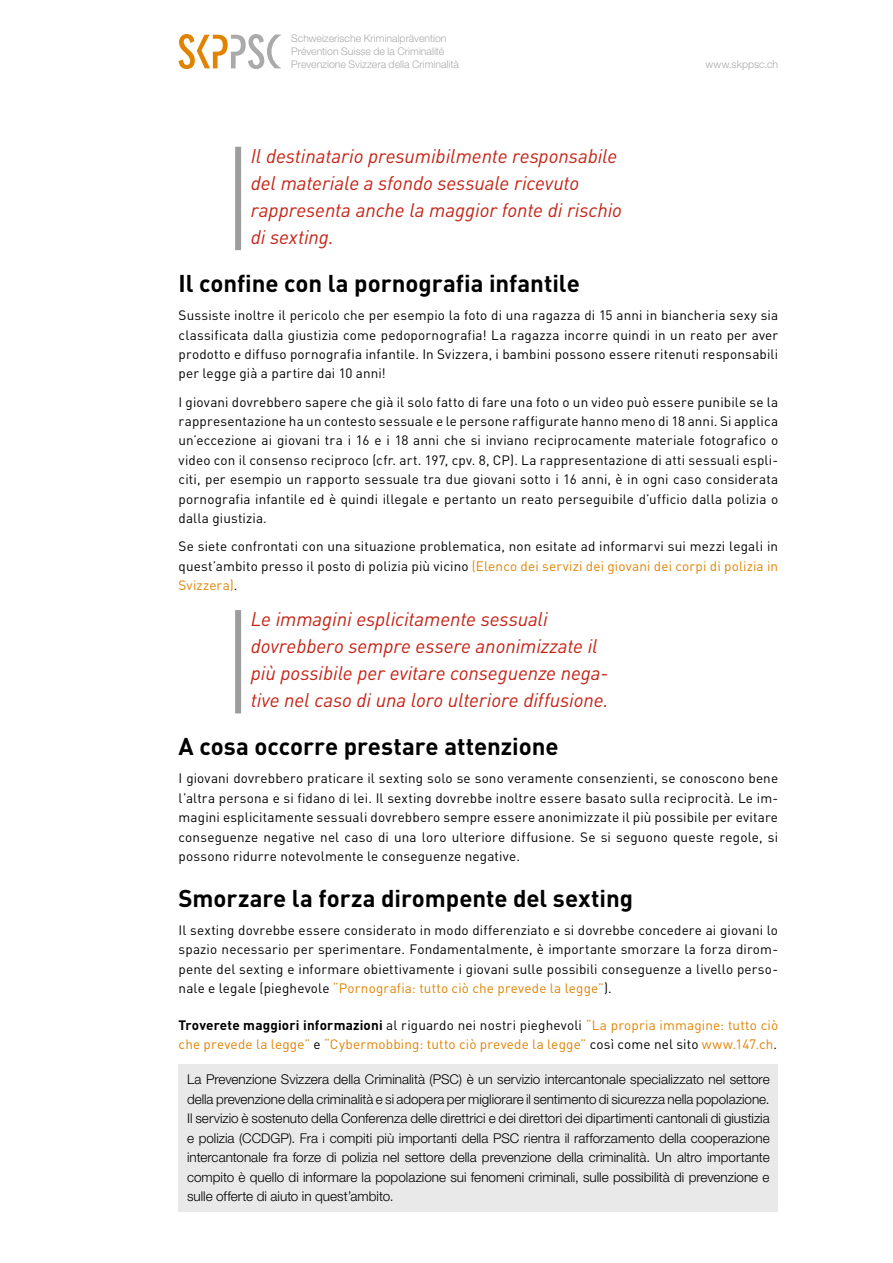
<style>
.page{position:relative;width:893px;height:1263px;background:#fff}
.page>*{position:absolute;margin:0;border:0;box-sizing:border-box;transform-origin:0 0}
.t1{font:700 24px "DIN Weber";letter-spacing:-.005em;color:#000}
.t2{font:italic 19.5px/27px "DIN Weber";letter-spacing:-.005em;color:#c42417}
.t3{font:13.5px/19.5px "DIN Weber";letter-spacing:.01em;color:#000;text-align:justify}
.t4{font:300 13.5px/19.5px "Helvetica Neue";color:#000;text-align:justify}
.t5{font:13.5px/19.5px "DIN Weber";letter-spacing:.015em;color:#df8300}
.t6{font:300 10.5px/12.6px "Helvetica Neue";color:#aaa}
.s1{color:#df8300}
.s2{font-weight:700;color:#000}
.s3{color:#000}
</style>
<div class="page">
<svg style="left:179px;top:34px;width:103px;height:35px"></svg>
<div style="left:179px;top:1064px;width:599px;height:148px;background:#e9e9e9"></div>
<div style="left:235px;top:147px;width:6px;height:103px;background:#9d9d9c"></div>
<div style="left:235px;top:610px;width:6px;height:103px;background:#9d9d9c"></div>
<p class="t6" style="left:291px;top:32px;width:169px">Schweizerische Kriminalprävention<br>Prévention Suisse de la Criminalité<br>Prevenzione Svizzera della Criminalità</p>
<p class="t6" style="left:706px;top:57px;width:74px">www.skppsc.ch</p>
<h2 class="t2" style="left:251px;top:142px;width:373px">Il destinatario presumibilmente responsabile del materiale a sfondo sessuale ricevuto rappresenta anche la maggior fonte di rischio di sexting.</h2>
<h1 class="t1" style="left:179px;top:268px;width:403px">Il confine con la pornografia infantile</h1>
<p class="t3" style="left:179px;top:305px;width:601px">Sussiste inoltre il pericolo che per esempio la foto di una ragazza di 15 anni in biancheria sexy sia classificata dalla giustizia come pedopornografia! La ragazza incorre quindi in un reato per aver prodotto e diffuso pornografia infantile. In Svizzera, i bambini possono essere ritenuti responsabili per legge già a partire dai 10 anni!</p>
<p class="t3" style="left:179px;top:392px;width:601px">I giovani dovrebbero sapere che già il solo fatto di fare una foto o un video può essere punibile se la rappresentazione ha un contesto sessuale e le persone raffigurate hanno meno di 18 anni. Si applica un’eccezione ai giovani tra i 16 e i 18 anni che si inviano reciprocamente materiale fotografico o video con il consenso reciproco (cfr. art. 197, cpv. 8, CP). La rappresentazione di atti sessuali espli&shy;citi, per esempio un rapporto sessuale tra due giovani sotto i 16 anni, è in ogni caso considerata pornografia infantile ed è quindi illegale e pertanto un reato perseguibile d’ufficio dalla polizia o dalla giustizia.</p>
<p class="t3" style="left:179px;top:537px;width:601px">Se siete confrontati con una situazione problematica, non esitate ad informarvi sui mezzi legali in quest’ambito presso il posto di polizia più vicino <span class="s1">(Elenco dei servizi dei giovani dei corpi di polizia in Svizzera)</span>.</p>
<h2 class="t2" style="left:251px;top:605px;width:359px">Le immagini esplicitamente sessuali dovrebbero sempre essere anonimizzate il più possibile per evitare conseguenze nega&shy;tive nel caso di una loro ulteriore diffusione.</h2>
<h1 class="t1" style="left:179px;top:731px;width:381px">A cosa occorre prestare attenzione</h1>
<p class="t3" style="left:179px;top:768px;width:601px">I giovani dovrebbero praticare il sexting solo se sono veramente consenzienti, se conoscono bene l’altra persona e si fidano di lei. Il sexting dovrebbe inoltre essere basato sulla reciprocità. Le im&shy;magini esplicitamente sessuali dovrebbero sempre essere anonimizzate il più possibile per evitare conseguenze negative nel caso di una loro ulteriore diffusione. Se si seguono queste regole, si possono ridurre notevolmente le conseguenze negative.</p>
<h1 class="t1" style="left:179px;top:882px;width:456px">Smorzare la forza dirompente del sexting</h1>
<p class="t3" style="left:179px;top:920px;width:601px">Il sexting dovrebbe essere considerato in modo differenziato e si dovrebbe concedere ai giovani lo spazio necessario per sperimentare. Fondamentalmente, è importante smorzare la forza dirom&shy;pente del sexting e informare obiettivamente i giovani sulle possibili conseguenze a livello perso&shy;nale e legale (pieghevole <span class="s1">“Pornografia: tutto ciò che prevede la legge”</span>).</p>
<p class="t5" style="left:179px;top:1015px;width:601px"><span class="s2">Troverete maggiori informazioni</span> <span class="s3">al riguardo nei nostri pieghevoli</span> “La propria immagine: tutto ciò che prevede la legge” <span class="s3">e</span> “Cybermobbing: tutto ciò prevede la legge” <span class="s3">così come nel sito</span> www.147.ch<span class="s3">.</span></p>
<p class="t4" style="left:187px;top:1069px;width:584px">La Prevenzione Svizzera della Criminalità (PSC) è un servizio intercantonale specializzato nel settore della prevenzione della criminalità e si adopera per migliorare il sentimento di sicurezza nella popolazione.<br>Il servizio è sostenuto della Conferenza delle direttrici e dei direttori dei dipartimenti cantonali di giustizia e polizia (CCDGP). Fra i compiti più importanti della PSC rientra il rafforzamento della cooperazione intercantonale fra forze di polizia nel settore della prevenzione della criminalità. Un altro importante compito è quello di informare la popolazione sui fenomeni criminali, sulle possibilità di prevenzione e sulle offerte di aiuto in quest’ambito.</p>
</div>
